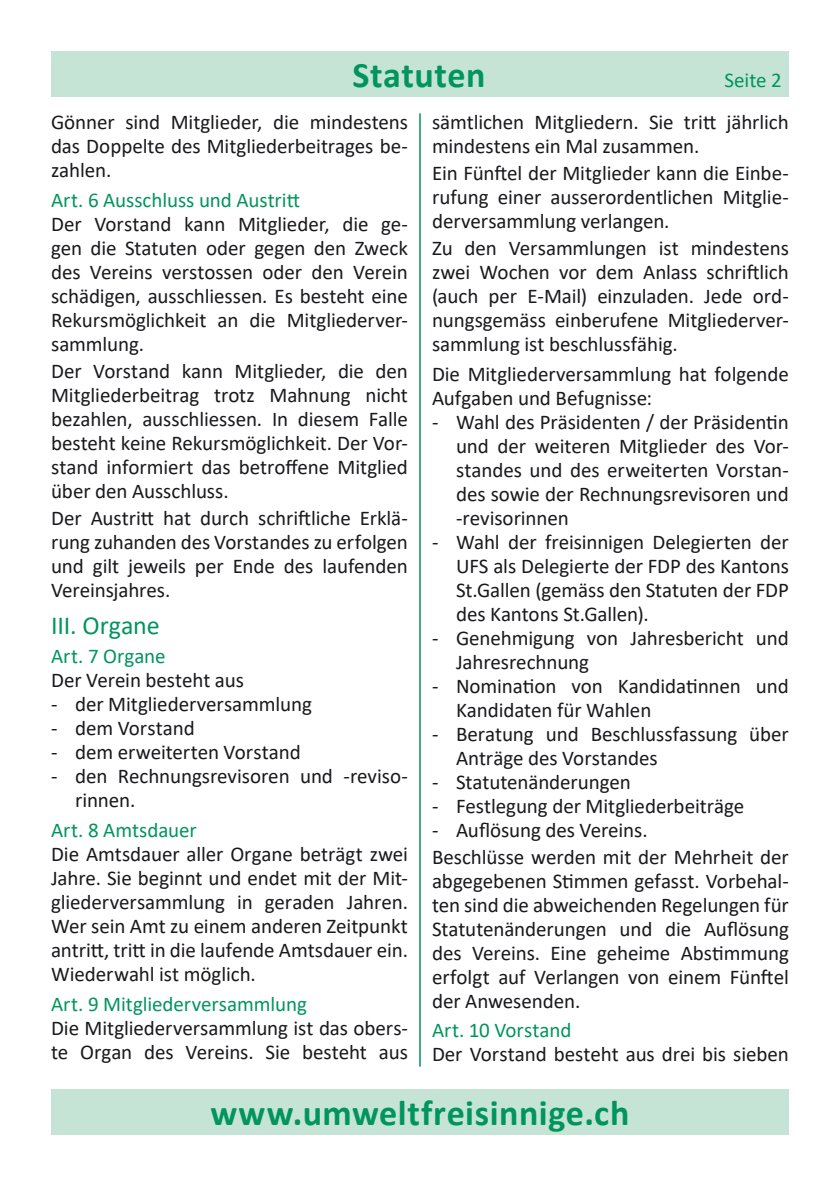
<style>
.page{position:relative;width:840px;height:1191px;background:#fff}
.page>*{position:absolute;margin:0;border:0;box-sizing:border-box;transform-origin:0 0}
.Statuten_Text{font:700 36px "Calibri";letter-spacing:.015em;color:#00955c}
.Statuten_titel{font:26px "Calibri";letter-spacing:-.005em;color:#00955c}
.Statuten_Text-2{font:21px/24px "Calibri";letter-spacing:-.005em;color:#1a181c;text-align:justify}
.Aufzählung_Statuten{font:21px/24px "Calibri";letter-spacing:-.005em;color:#1a181c}
.Statuten_titel-2{font:21px "Calibri";letter-spacing:-.005em;color:#00955c}
.Statuten_Text-3{font:21px "Calibri";letter-spacing:-.005em;color:#00955c}
</style>
<div class="page">
<hr style="left:419px;top:113px;width:1px;height:953px;background:#00955c">
<div style="left:51px;top:51px;width:737px;height:45px;background:#c6e4d5"></div>
<div style="left:51px;top:1089px;width:737px;height:45px;background:#c6e4d5"></div>
<p class="Statuten_Text" style="left:352px;top:50px;width:134px">Statuten</p>
<p class="Statuten_Text-3" style="left:724px;top:66px;width:59px">Seite 2</p>
<p class="Statuten_Text-2" style="left:51px;top:110px;width:358px">Gönner sind Mitglieder, die mindestens das Doppelte des Mitgliederbeitrages be&shy;zahlen.</p>
<p class="Statuten_titel-2" style="left:51px;top:185px;width:250px">Art. 6 Ausschluss und Austritt</p>
<p class="Statuten_Text-2" style="left:51px;top:211px;width:358px">Der Vorstand kann Mitglieder, die ge&shy;gen die Statuten oder gegen den Zweck des Vereins verstossen oder den Verein schädigen, ausschliessen. Es besteht eine Rekursmöglichkeit an die Mitgliederver&shy;sammlung.</p>
<p class="Statuten_Text-2" style="left:51px;top:358px;width:358px">Der Vorstand kann Mitglieder, die den Mitgliederbeitrag trotz Mahnung nicht bezahlen, ausschliessen. In diesem Falle besteht keine Rekursmöglichkeit. Der Vor&shy;stand informiert das betroffene Mitglied über den Ausschluss.</p>
<p class="Statuten_Text-2" style="left:51px;top:505px;width:358px">Der Austritt hat durch schriftliche Erklä&shy;rung zuhanden des Vorstandes zu erfolgen und gilt jeweils per Ende des laufenden Vereinsjahres.</p>
<p class="Statuten_titel" style="left:51px;top:607px;width:110px">III. Organe</p>
<p class="Statuten_titel-2" style="left:51px;top:641px;width:116px">Art. 7 Organe</p>
<p class="Statuten_Text-2" style="left:51px;top:668px;width:194px">Der Verein besteht aus</p>
<p class="Aufzählung_Statuten" style="left:51px;top:692px;width:262px">- der Mitgliederversammlung</p>
<p class="Aufzählung_Statuten" style="left:51px;top:716px;width:145px">- dem Vorstand</p>
<p class="Aufzählung_Statuten" style="left:51px;top:740px;width:251px">- dem erweiterten Vorstand</p>
<p class="Aufzählung_Statuten" style="left:75px;top:764px;width:334px;text-indent:-24px">- den Rechnungsrevisoren und -reviso&shy;rinnen.</p>
<p class="Statuten_titel-2" style="left:51px;top:815px;width:147px">Art. 8 Amtsdauer</p>
<p class="Statuten_Text-2" style="left:51px;top:841px;width:358px">Die Amtsdauer aller Organe beträgt zwei Jahre. Sie beginnt und endet mit der Mit&shy;gliederversammlung in geraden Jahren.<br>Wer sein Amt zu einem anderen Zeitpunkt antritt, tritt in die laufende Amtsdauer ein.<br>Wiederwahl ist möglich.</p>
<p class="Statuten_titel-2" style="left:51px;top:989px;width:257px">Art. 9 Mitgliederversammlung</p>
<p class="Statuten_Text-2" style="left:51px;top:1015px;width:358px">Die Mitgliederversammlung ist das obers&shy;te Organ des Vereins. Sie besteht aus</p>
<p class="Statuten_Text-2" style="left:432px;top:110px;width:358px">sämtlichen Mitgliedern. Sie tritt jährlich mindestens ein Mal zusammen.</p>
<p class="Statuten_Text-2" style="left:432px;top:160px;width:358px">Ein Fünftel der Mitglieder kann die Einbe&shy;rufung einer ausserordentlichen Mitglie&shy;derversammlung verlangen.</p>
<p class="Statuten_Text-2" style="left:432px;top:235px;width:358px">Zu den Versammlungen ist mindestens zwei Wochen vor dem Anlass schriftlich (auch per E-Mail) einzuladen. Jede ord&shy;nungsgemäss einberufene Mitgliederver&shy;sammlung ist beschlussfähig.</p>
<p class="Statuten_Text-2" style="left:432px;top:361px;width:358px">Die Mitgliederversammlung hat folgende<br>Aufgaben und Befugnisse:</p>
<p class="Aufzählung_Statuten" style="left:456px;top:409px;width:334px;text-align:justify;text-indent:-24px">- Wahl des Präsidenten / der Präsidentin und der weiteren Mitglieder des Vor&shy;standes und des erweiterten Vorstan&shy;des sowie der Rechnungsrevisoren und -revisorinnen</p>
<p class="Aufzählung_Statuten" style="left:456px;top:529px;width:334px;text-align:justify;text-indent:-24px">- Wahl der freisinnigen Delegierten der UFS als Delegierte der FDP des Kantons St.Gallen (gemäss den Statuten der FDP des Kantons St.Gallen).</p>
<p class="Aufzählung_Statuten" style="left:456px;top:625px;width:334px;text-indent:-24px">- Genehmigung von Jahresbericht und<br>Jahresrechnung</p>
<p class="Aufzählung_Statuten" style="left:456px;top:673px;width:334px;text-indent:-24px">- Nomination von Kandidatinnen und<br>Kandidaten für Wahlen</p>
<p class="Aufzählung_Statuten" style="left:456px;top:721px;width:334px;text-indent:-24px">- Beratung und Beschlussfassung über<br>Anträge des Vorstandes</p>
<p class="Aufzählung_Statuten" style="left:432px;top:769px;width:200px">- Statutenänderungen</p>
<p class="Aufzählung_Statuten" style="left:432px;top:793px;width:313px">- Festlegung der Mitgliederbeiträge</p>
<p class="Aufzählung_Statuten" style="left:432px;top:817px;width:217px">- Auflösung des Vereins.</p>
<p class="Statuten_Text-2" style="left:432px;top:844px;width:358px">Beschlüsse werden mit der Mehrheit der abgegebenen Stimmen gefasst. Vorbehal&shy;ten sind die abweichenden Regelungen für Statutenänderungen und die Auflösung des Vereins. Eine geheime Abstimmung erfolgt auf Verlangen von einem Fünftel der Anwesenden.</p>
<p class="Statuten_titel-2" style="left:432px;top:1015px;width:141px">Art. 10 Vorstand</p>
<p class="Statuten_Text-2" style="left:432px;top:1041px;width:358px">Der Vorstand besteht aus drei bis sieben</p>
<p class="Statuten_Text" style="left:210px;top:1087px;width:420px">www.umweltfreisinnige.ch</p>
</div>
